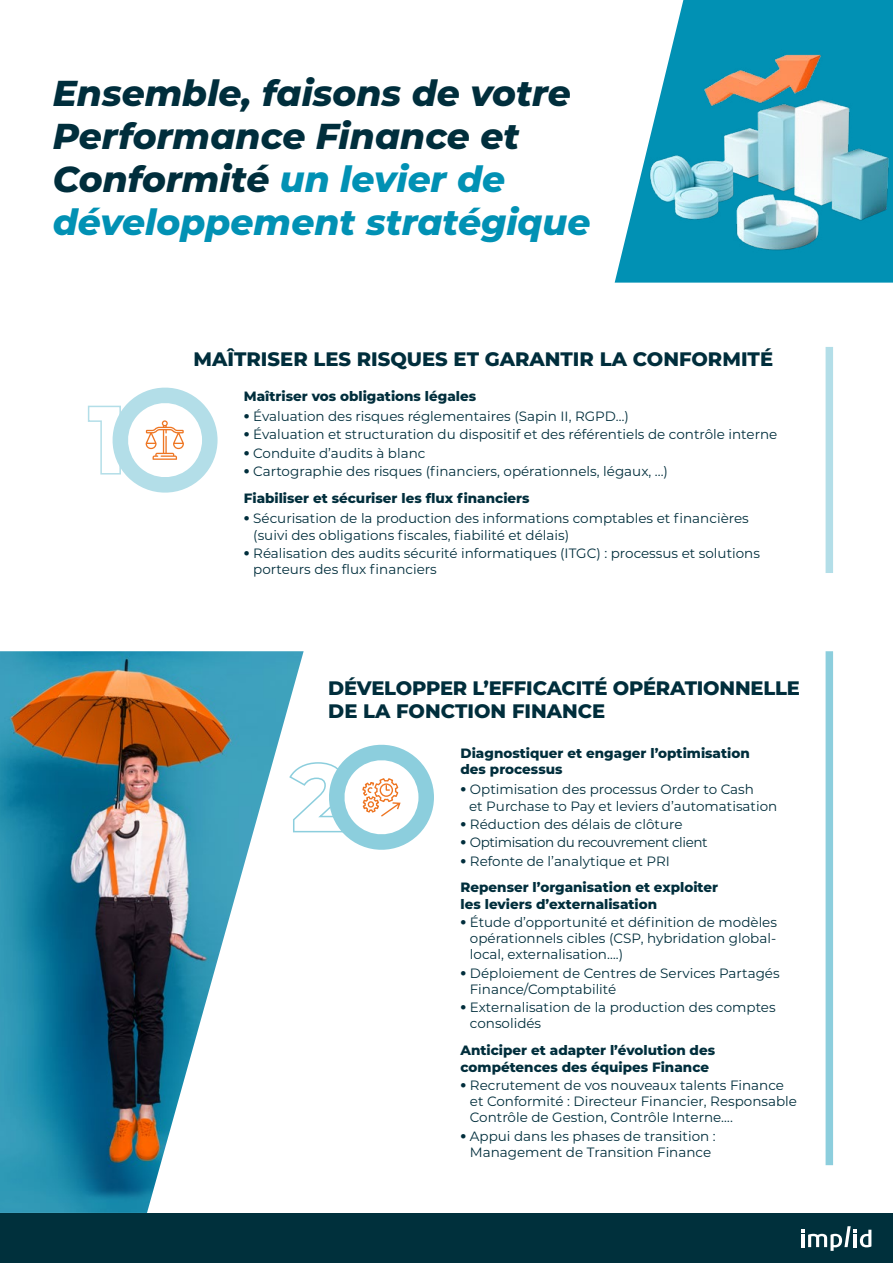
<style>
.page{position:relative;width:893px;height:1263px;background:#fff}
.page>*{position:absolute;margin:0;border:0;box-sizing:border-box;transform-origin:0 0}
.t1{font:italic 800 36px/43.2px "Montserrat";color:#002e3c}
.t2{font:800 19.5px/23.4px "Montserrat";color:#002e3c}
.t3{font:13.5px/16.2px "Montserrat";color:#002e3c}
.t4{font:800 13.5px/16.2px "Montserrat";color:#002e3c}
.t5{font:13.5px "Montserrat";letter-spacing:-.03em;color:#002e3c}
.s1{color:#0191b4}
.s2{font-weight:900}
.s3{font-weight:800}
.s4{font-weight:400}
</style>
<div class="page">
<div style="left:0;top:1213px;width:893px;height:50px;background:#00303c"></div>
<svg style="left:801px;top:1226px;width:70px;height:25px"></svg>
<img style="left:0;top:651px;width:304px;height:562px">
<div style="left:826px;top:347px;width:7px;height:226px;background:#b3dee8"></div>
<div style="left:826px;top:651px;width:7px;height:514px;background:#8ccedd"></div>
<svg style="left:615px;top:0;width:278px;height:283px;fill:#0191b4"></svg>
<img style="left:618px;top:37px;width:275px;height:232px">
<svg style="left:87px;top:387px;width:131px;height:106px"></svg>
<svg style="left:288px;top:740px;width:146px;height:115px"></svg>
<h1 class="t1" style="left:53px;top:69px;width:539px">Ensemble, faisons de votre<br>Performance Finance et<br>Conformité <span class="s1">un levier de développement stratégique</span></h1>
<h2 class="t2" style="left:194px;top:346px;width:581px">MAÎTRISER LES RISQUES ET GARANTIR LA CONFORMITÉ</h2>
<p class="t4" style="left:244px;top:387px;width:234px">Maîtriser vos obligations légales</p>
<p class="t3" style="left:244px;top:408px;width:386px"><span class="s2">•</span> Évaluation des risques réglementaires (Sapin II, RGPD…)</p>
<p class="t3" style="left:244px;top:426px;width:535px"><span class="s2">•</span> Évaluation et structuration du dispositif et des référentiels de contrôle interne</p>
<p class="t3" style="left:244px;top:444px;width:183px"><span class="s2">•</span> Conduite d’audits à blanc</p>
<p class="t3" style="left:244px;top:457px;width:426px;line-height:26.8px"><span class="s2">•</span> Cartographie des risques (financiers, opérationnels, légaux, ...)<br><span class="s3">Fiabiliser et sécuriser les flux financiers</span></p>
<p class="t3" style="left:253px;top:510px;width:497px;text-indent:-9px"><span class="s2">•</span> Sécurisation de la production des informations comptables et financières (suivi des obligations fiscales, fiabilité et délais)</p>
<p class="t3" style="left:253px;top:544px;width:508px;text-indent:-9px"><span class="s2">•</span> Réalisation des audits sécurité informatiques (ITGC) : processus et solutions porteurs des flux financiers</p>
<h2 class="t2" style="left:328px;top:675px;width:473px">DÉVELOPPER L’EFFICACITÉ OPÉRATIONNELLE<br>DE LA FONCTION FINANCE</h2>
<p class="t4" style="left:461px;top:744px;width:291px">Diagnostiquer et engager l’optimisation des processus</p>
<p class="t3" style="left:469px;top:781px;width:310px;text-indent:-9px"><span class="s2">•</span> Optimisation des processus Order to Cash<br>et Purchase to Pay et leviers d’automatisation</p>
<p class="t3" style="left:461px;top:816px;width:223px"><span class="s2">•</span> Réduction des délais de clôture</p>
<p class="t5" style="left:461px;top:833px;width:249px"><span class="s2">•</span> Optimisation du recouvrement client</p>
<p class="t4" style="left:461px;top:847px;width:259px;line-height:26.8px"><span class="s2">•</span> <span class="s4">Refonte de l’analytique et PRI<br></span>Repenser l’organisation et exploiter</p>
<p class="t4" style="left:461px;top:895px;width:198px">les leviers d’externalisation</p>
<p class="t3" style="left:470px;top:914px;width:309px;text-align:justify;text-indent:-9px"><span class="s2">•</span> Étude d’opportunité et définition de modèles opérationnels cibles (CSP, hybridation global&shy;local, externalisation….)</p>
<p class="t3" style="left:470px;top:964px;width:311px;text-indent:-9px"><span class="s2">•</span> Déploiement de Centres de Services Partagés<br>Finance/Comptabilité</p>
<p class="t3" style="left:470px;top:999px;width:307px;text-indent:-9px"><span class="s2">•</span> Externalisation de la production des comptes consolidés</p>
<p class="t4" style="left:461px;top:1042px;width:256px">Anticiper et adapter l’évolution des compétences des équipes Finance</p>
<p class="t3" style="left:470px;top:1076px;width:329px;text-indent:-9px"><span class="s2">•</span> Recrutement de vos nouveaux talents Finance et Conformité : Directeur Financier, Responsable<br>Contrôle de Gestion, Contrôle Interne….</p>
<p class="t3" style="left:461px;top:1127px;width:257px;text-align:center"><span class="s2">•</span> Appui dans les phases de transition :<br>Management de Transition Finance</p>
</div>
